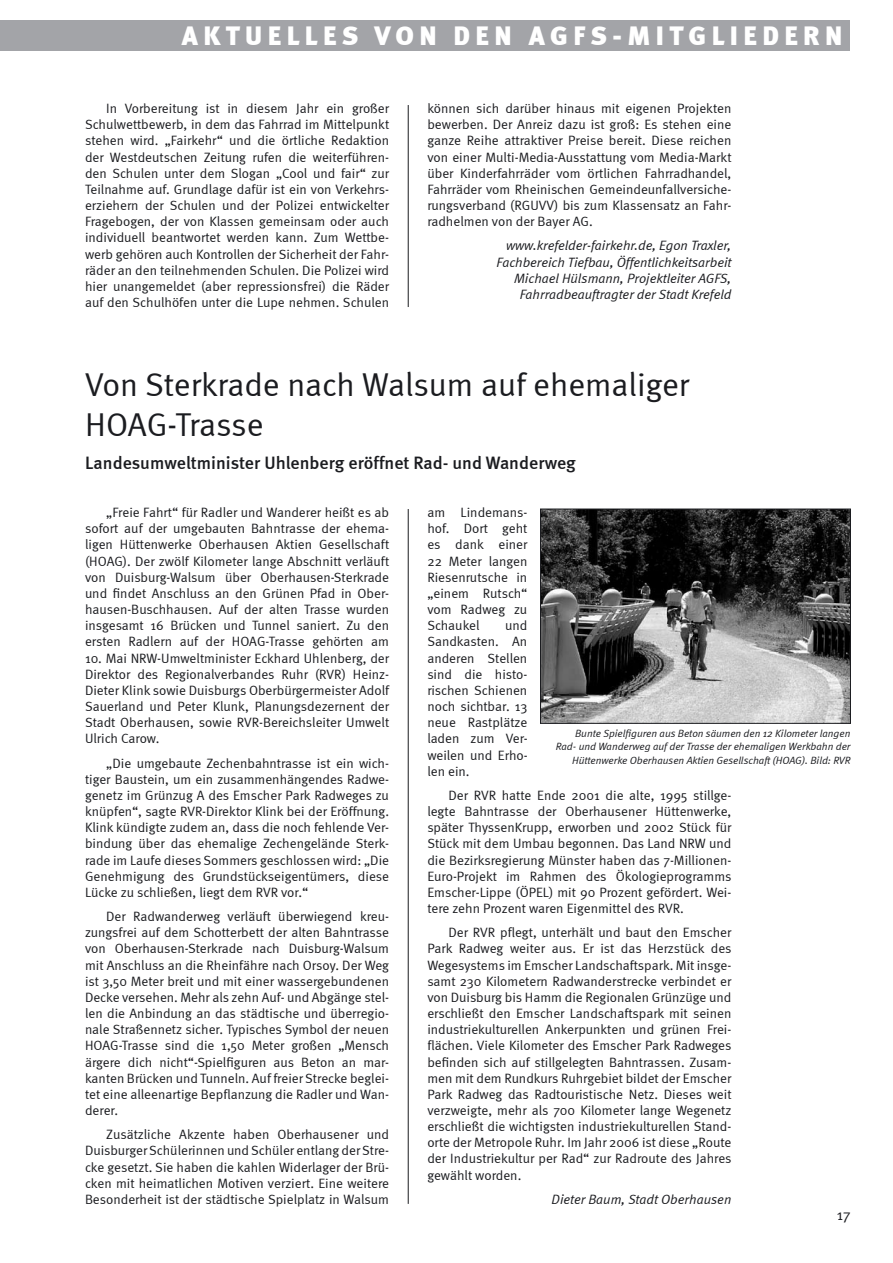
<style>
.page{position:relative;width:893px;height:1263px;background:#fff}
.page>*{position:absolute;margin:0;border:0;box-sizing:border-box;transform-origin:0 0}
.t1{font:33px/40.3px "Meta Normal";color:#1b1c20}
.t2{font:900 27px "Meta";letter-spacing:.2em;color:#fff}
.t3{font:500 18px "Meta";color:#1b1c20}
.t4{font:15px "Meta Normal";color:#1b1c20}
.t5{font:13.5px/16.2px "Meta Normal";color:#1b1c20;text-align:justify}
.t6{font:italic 13.5px/16.2px "Meta Normal";color:#1b1c20;text-align:right}
.t7{font:italic 10.5px/13.5px "Meta Normal";color:#1b1c20;text-align:right}
</style>
<div class="page">
<div style="left:0;top:20px;width:850px;height:30px;background:#a3a4a8"></div>
<hr style="left:408px;top:509px;width:1px;height:695px;background:#1b1c20">
<hr style="left:408px;top:105px;width:1px;height:202px;background:#1b1c20">
<img style="left:542px;top:511px;width:307px;height:211px">
<div style="left:540px;top:509px;width:311px;height:215px;border:1px solid #1b1c20"></div>
<h2 class="t2" style="left:182px;top:19px;width:662px">AKTUELLES VON DEN AGFS-MITGLIEDERN</h2>
<p class="t5" style="left:85px;top:100px;width:306px;text-indent:21px">In Vorbereitung ist in diesem Jahr ein großer Schulwettbewerb, in dem das Fahrrad im Mittelpunkt stehen wird. „Fairkehr“ und die örtliche Redaktion der Westdeutschen Zeitung rufen die weiterführen&shy;den Schulen unter dem Slogan „Cool und fair“ zur Teilnahme auf. Grundlage dafür ist ein von Verkehrs&shy;erziehern der Schulen und der Polizei entwickelter Fragebogen, der von Klassen gemeinsam oder auch individuell beantwortet werden kann. Zum Wettbe&shy;werb gehören auch Kontrollen der Sicherheit der Fahr&shy;räder an den teilnehmenden Schulen. Die Polizei wird hier unangemeldet (aber repressionsfrei) die Räder auf den Schulhöfen unter die Lupe nehmen. Schulen</p>
<p class="t5" style="left:427px;top:100px;width:306px">können sich darüber hinaus mit eigenen Projekten bewerben. Der Anreiz dazu ist groß: Es stehen eine ganze Reihe attraktiver Preise bereit. Diese reichen von einer Multi-Media-Ausstattung vom Media-Markt über Kinderfahrräder vom örtlichen Fahrradhandel, Fahrräder vom Rheinischen Gemeindeunfallversiche&shy;rungsverband (RGUVV) bis zum Klassensatz an Fahr&shy;radhelmen von der Bayer AG.</p>
<p class="t6" style="left:496px;top:238px;width:237px">www.krefelder-fairkehr.de, Egon Traxler, Fachbereich Tiefbau, Öffentlichkeitsarbeit Michael Hülsmann, Projektleiter AGFS, Fahrradbeauftragter der Stadt Krefeld</p>
<h1 class="t1" style="left:85px;top:364px;width:605px">Von Sterkrade nach Walsum auf ehemaliger<br>HOAG-Trasse</h1>
<h3 class="t3" style="left:85px;top:452px;width:492px">Landesumweltminister Uhlenberg eröffnet Rad- und Wanderweg</h3>
<p class="t5" style="left:85px;top:504px;width:306px;text-indent:21px">„Freie Fahrt“ für Radler und Wanderer heißt es ab sofort auf der umgebauten Bahntrasse der ehema&shy;ligen Hüttenwerke Oberhausen Aktien Gesellschaft (HOAG). Der zwölf Kilometer lange Abschnitt verläuft von Duisburg-Walsum über Oberhausen-Sterkrade und findet Anschluss an den Grünen Pfad in Ober&shy;hausen-Buschhausen. Auf der alten Trasse wurden insgesamt 16 Brücken und Tunnel saniert. Zu den ersten Radlern auf der HOAG-Trasse gehörten am</p>
<p class="t5" style="left:85px;top:650px;width:306px">10. Mai NRW-Umweltminister Eckhard Uhlenberg, der Direktor des Regionalverbandes Ruhr (RVR) Heinz-Dieter Klink sowie Duisburgs Oberbürgermeister Adolf Sauerland und Peter Klunk, Planungsdezernent der Stadt Oberhausen, sowie RVR-Bereichsleiter Umwelt Ulrich Carow.</p>
<p class="t5" style="left:85px;top:755px;width:306px;text-indent:21px">„Die umgebaute Zechenbahntrasse ist ein wich&shy;tiger Baustein, um ein zusammenhängendes Radwe&shy;genetz im Grünzug A des Emscher Park Radweges zu knüpfen“, sagte RVR-Direktor Klink bei der Eröffnung.<br>Klink kündigte zudem an, dass die noch fehlende Ver&shy;bindung über das ehemalige Zechengelände Sterk&shy;rade im Laufe dieses Sommers geschlossen wird: „Die Genehmigung des Grundstückseigentümers, diese Lücke zu schließen, liegt dem RVR vor.“</p>
<p class="t5" style="left:85px;top:908px;width:306px;text-indent:21px">Der Radwanderweg verläuft überwiegend kreu&shy;zungsfrei auf dem Schotterbett der alten Bahntrasse von Oberhausen-Sterkrade nach Duisburg-Walsum mit Anschluss an die Rheinfähre nach Orsoy. Der Weg ist 3,50 Meter breit und mit einer wassergebundenen Decke versehen. Mehr als zehn Auf- und Abgänge stel&shy;len die Anbindung an das städtische und überregio&shy;nale Straßennetz sicher. Typisches Symbol der neuen HOAG-Trasse sind die 1,50 Meter großen „Mensch ärgere dich nicht“-Spielfiguren aus Beton an mar&shy;kanten Brücken und Tunneln. Auf freier Strecke beglei&shy;tet eine alleenartige Bepflanzung die Radler und Wan&shy;derer.</p>
<p class="t5" style="left:85px;top:1126px;width:306px;text-indent:21px">Zusätzliche Akzente haben Oberhausener und Duisburger Schülerinnen und Schüler entlang der Stre&shy;cke gesetzt. Sie haben die kahlen Widerlager der Brü&shy;cken mit heimatlichen Motiven verziert. Eine weitere Besonderheit ist der städtische Spielplatz in Walsum</p>
<p class="t5" style="left:427px;top:504px;width:102px">am Lindemans&shy;hof. Dort geht es dank einer 22 Meter langen Riesenrutsche in „einem Rutsch“ vom Radweg zu Schaukel</p>
<p class="t5" style="left:427px;top:617px;width:102px;text-indent:78px">und Sandkasten. An anderen Stellen sind die histo&shy;rischen Schienen noch sichtbar. 13 neue Rastplätze laden zum Ver&shy;weilen und Erho&shy;len ein.</p>
<p class="t5" style="left:427px;top:787px;width:306px;text-indent:21px">Der RVR hatte Ende 2001 die alte, 1995 stillge&shy;legte Bahntrasse der Oberhausener Hüttenwerke, später ThyssenKrupp, erworben und 2002 Stück für Stück mit dem Umbau begonnen. Das Land NRW und die Bezirksregierung Münster haben das 7-Millionen-Euro-Projekt im Rahmen des Ökologieprogramms Emscher-Lippe (ÖPEL) mit 90 Prozent gefördert. Wei&shy;tere zehn Prozent waren Eigenmittel des RVR.</p>
<p class="t5" style="left:427px;top:924px;width:306px;text-indent:21px">Der RVR pflegt, unterhält und baut den Emscher Park Radweg weiter aus. Er ist das Herzstück des Wegesystems im Emscher Landschaftspark. Mit insge&shy;samt 230 Kilometern Radwanderstrecke verbindet er von Duisburg bis Hamm die Regionalen Grünzüge und erschließt den Emscher Landschaftspark mit seinen industriekulturellen Ankerpunkten und grünen Frei&shy;flächen. Viele Kilometer des Emscher Park Radweges befinden sich auf stillgelegten Bahntrassen. Zusam&shy;men mit dem Rundkurs Ruhrgebiet bildet der Emscher Park Radweg das Radtouristische Netz. Dieses weit verzweigte, mehr als 700 Kilometer lange Wegenetz erschließt die wichtigsten industriekulturellen Stand&shy;orte der Metropole Ruhr. Im Jahr 2006 ist diese „Route der Industriekultur per Rad“ zur Radroute des Jahres gewählt worden.</p>
<p class="t6" style="left:552px;top:1191px;width:181px">Dieter Baum, Stadt Oberhausen</p>
<p class="t7" style="left:556px;top:726px;width:296px">Bunte Spielfiguren aus Beton säumen den 12 Kilometer langen<br>Rad- und Wanderweg auf der Trasse der ehemaligen Werkbahn der<br>Hüttenwerke Oberhausen Aktien Gesellschaft (HOAG). Bild: RVR</p>
<p class="t4" style="left:837px;top:1206px;width:15px">17</p>
</div>
